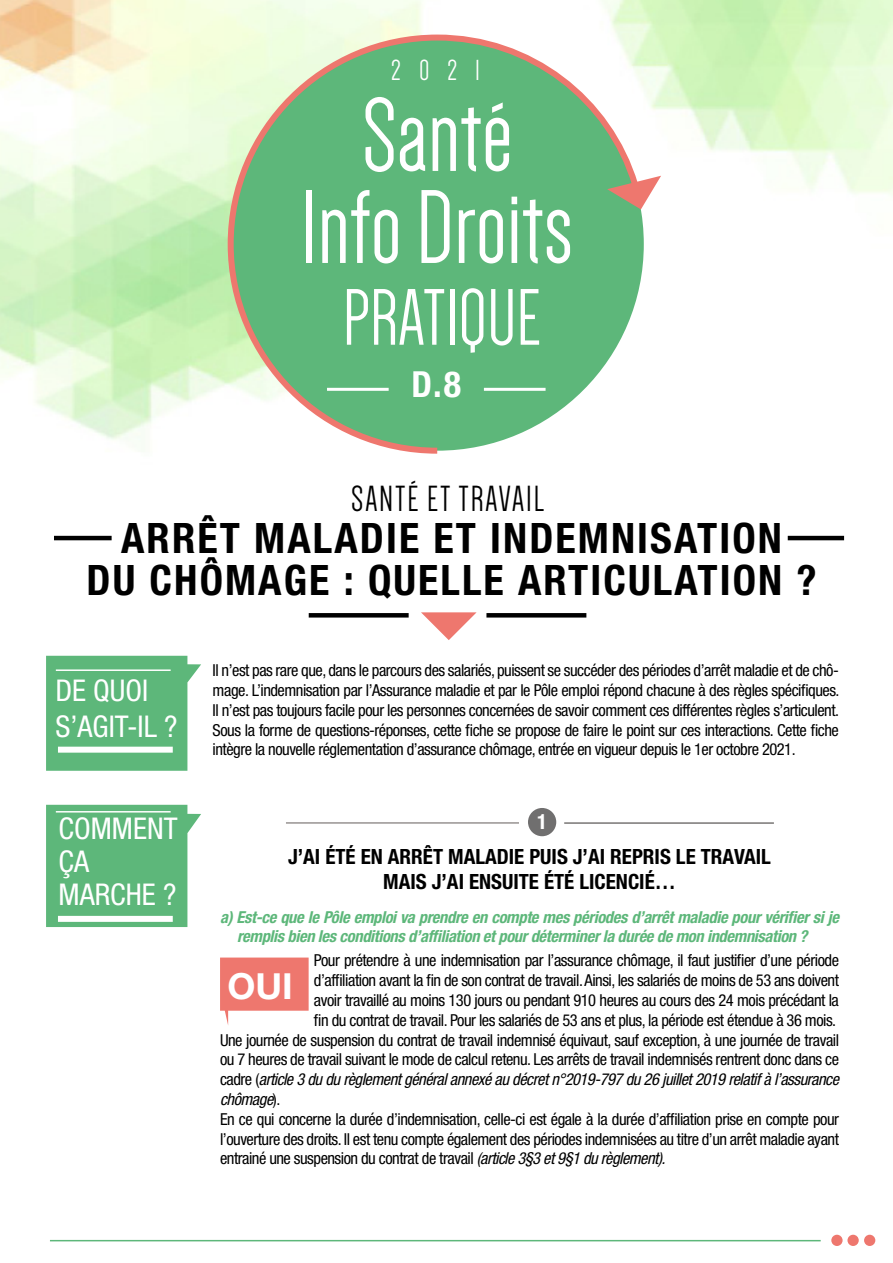
<style>
.page{position:relative;width:893px;height:1263px;background:#fff}
.page>*{position:absolute;margin:0;border:0;box-sizing:border-box;transform-origin:0 0}
.t1{font:108px/91.9px "Dense";color:#fff;text-align:center}
.t2{font:82.5px "Dense";color:#fff}
.t3{font:700 condensed 42px/42px "Helvetica Neue LT Std";letter-spacing:.05em;color:#000;text-align:center}
.t4{font:37.5px "Dense";letter-spacing:.05em;color:#000}
.t5{font:700 condensed 36px "Helvetica Neue LT Std";color:#fff}
.t6{font:700 36px "Helvetica Neue LT Std";color:#fff}
.t7{font:condensed 30px/33px "Helvetica Neue LT Std";color:#fff}
.t8{font:30px "Dense";color:#fff}
.t9{font:700 condensed 21px/25.2px "Helvetica Neue LT Std";color:#000;text-align:center}
.t10{font:700 condensed 21px "Helvetica Neue LT Std";color:#fff}
.t11{font:condensed 16.5px/19.8px "Helvetica Neue LT Std";letter-spacing:-.03em;color:#000;text-align:justify}
.t12{font:italic 700 condensed 16.5px/19.8px "Helvetica Neue LT Std";letter-spacing:-.02em;color:#5db77a}
.t13{font:italic condensed 16.5px "Helvetica Neue LT Std";letter-spacing:-.03em;color:#000}
.s1{font-style:normal}
.s2{font-style:italic}
</style>
<div class="page">
<svg style="left:225px;top:32px;width:417px;height:422px;background:#83c594"></svg>
<svg style="left:607px;top:176px;width:54px;height:33px"></svg>
<svg style="left:421px;top:612px;width:56px;height:28px"></svg>
<svg style="left:309px;top:613px;width:100px;height:4px"></svg>
<svg style="left:486px;top:613px;width:100px;height:4px"></svg>
<div style="left:864px;top:1235px;width:11px;height:11px;background:#ee776e;border-radius:50%"></div>
<div style="left:847px;top:1235px;width:12px;height:11px;background:#ee776e;border-radius:50%"></div>
<div style="left:831px;top:1235px;width:12px;height:11px;background:#ee776e;border-radius:50%"></div>
<hr style="left:50px;top:1240px;width:771px;height:1px;background:#5db77a">
<hr style="left:54px;top:536px;width:58px;height:4px;background:#000">
<hr style="left:788px;top:536px;width:56px;height:4px;background:#000">
<hr style="left:327px;top:388px;width:62px;height:3px;background:#fff">
<hr style="left:484px;top:388px;width:62px;height:3px;background:#fff">
<svg style="left:46px;top:656px;width:155px;height:115px;background:#6bbd85"></svg>
<hr style="left:56px;top:669px;width:115px;height:2px;background:#fff">
<div style="left:58px;top:747px;width:115px;height:6px;background:#fff"></div>
<svg style="left:46px;top:805px;width:155px;height:122px;background:#6bbd85"></svg>
<hr style="left:56px;top:811px;width:115px;height:1px;background:#fff">
<div style="left:58px;top:916px;width:115px;height:6px;background:#fff"></div>
<hr style="left:286px;top:822px;width:233px;height:1px;background:#645d5a">
<hr style="left:564px;top:822px;width:210px;height:1px;background:#35312e">
<div style="left:528px;top:808px;width:28px;height:28px;background:#706f6f;border-radius:50%"></div>
<svg style="left:220px;top:957px;width:89px;height:68px"></svg>
<h3 class="t8" style="left:391px;top:56px;width:90px">2021</h3>
<h1 class="t1" style="left:301px;top:90px;width:273px">Santé<br>Info Droits</h1>
<h2 class="t2" style="left:343px;top:277px;width:200px">PRATIQUE</h2>
<h3 class="t5" style="left:412px;top:362px;width:51px">D.8</h3>
<h3 class="t4" style="left:351px;top:480px;width:194px">SANTÉ ET TRAVAIL</h3>
<h3 class="t3" style="left:86px;top:517px;width:732px">ARRÊT MALADIE ET INDEMNISATION<br>DU CHÔMAGE : QUELLE ARTICULATION ?</h3>
<h3 class="t7" style="left:55px;top:673px;width:124px;line-height:36px">DE QUOI<br>S’AGIT-IL ?</h3>
<h3 class="t7" style="left:59px;top:812px;width:120px">COMMENT<br>ÇA<br>MARCHE ?</h3>
<p class="t11" style="left:213px;top:660px;width:628px">Il n’est pas rare que, dans le parcours des salariés, puissent se succéder des périodes d’arrêt maladie et de chô&shy;mage. L’indemnisation par l’Assurance maladie et par le Pôle emploi répond chacune à des règles spécifiques.<br>Il n’est pas toujours facile pour les personnes concernées de savoir comment ces différentes règles s’articulent.<br>Sous la forme de questions-réponses, cette fiche se propose de faire le point sur ces interactions. Cette fiche intègre la nouvelle réglementation d’assurance chômage, entrée en vigueur depuis le 1er octobre 2021.</p>
<p class="t10" style="left:537px;top:808px;width:12px">1</p>
<p class="t9" style="left:288px;top:843px;width:484px">J’AI ÉTÉ EN ARRÊT MALADIE PUIS J’AI REPRIS LE TRAVAIL<br>MAIS J’AI ENSUITE ÉTÉ LICENCIÉ…</p>
<p class="t12" style="left:237px;top:907px;width:603px;text-indent:-17px">a) Est-ce que le Pôle emploi va prendre en compte mes périodes d’arrêt maladie pour vérifier si je remplis bien les conditions d’affiliation et pour déterminer la durée de mon indemnisation ?</p>
<p class="t11" style="left:314px;top:950px;width:527px">Pour prétendre à une indemnisation par l’assurance chômage, il faut justifier d’une période</p>
<p class="t11" style="left:314px;top:970px;width:527px">d’affiliation avant la fin de son contrat de travail. Ainsi, les salariés de moins de 53 ans doivent</p>
<p class="t11" style="left:314px;top:990px;width:526px">avoir travaillé au moins 130 jours ou pendant 910 heures au cours des 24 mois précédant la</p>
<p class="t11" style="left:314px;top:1010px;width:524px">fin du contrat de travail. Pour les salariés de 53 ans et plus, la période est étendue à 36 mois.</p>
<p class="t11" style="left:220px;top:1030px;width:620px">Une journée de suspension du contrat de travail indemnisé équivaut, sauf exception, à une journée de travail</p>
<p class="t11" style="left:220px;top:1049px;width:620px">ou 7 heures de travail suivant le mode de calcul retenu. Les arrêts de travail indemnisés rentrent donc dans ce</p>
<p class="t13" style="left:220px;top:1070px;width:620px"><span class="s1">cadre (</span>article 3 du du règlement général annexé au décret n°2019-797 du 26 juillet 2019 relatif à l’assurance</p>
<p class="t13" style="left:220px;top:1089px;width:62px">chômage<span class="s1">).</span></p>
<p class="t11" style="left:220px;top:1109px;width:620px">En ce qui concerne la durée d’indemnisation, celle-ci est égale à la durée d’affiliation prise en compte pour</p>
<p class="t11" style="left:220px;top:1129px;width:620px">l’ouverture des droits. Il est tenu compte également des périodes indemnisées au titre d’un arrêt maladie ayant</p>
<p class="t11" style="left:220px;top:1148px;width:447px">entrainé une suspension du contrat de travail <span class="s2">(article 3§3 et 9§1 du règlement).</span></p>
<h3 class="t6" style="left:228px;top:963px;width:67px">OUI</h3>
</div>
